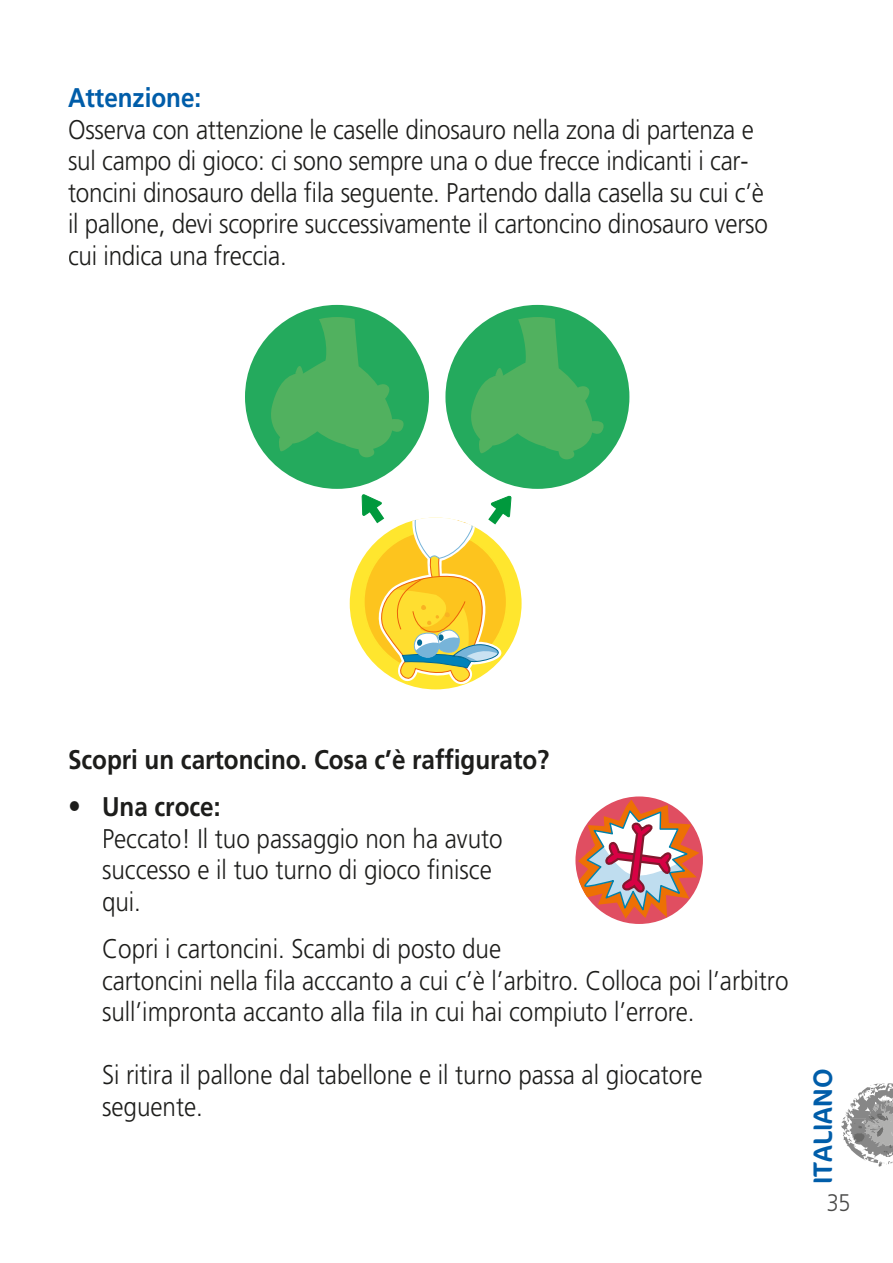
<style>
.page{position:relative;width:893px;height:1263px;background:#fff}
.page>*{position:absolute;margin:0;border:0;box-sizing:border-box;transform-origin:0 0}
.t1{font:300 27px/31.5px "Frutiger LT";color:#1d1d1b;scale:.9 1}
.t2{font:700 27px "Frutiger LT";color:#1d1d1b;scale:.9 1}
.t3{font:700 27px "Frutiger LT";color:#005da9;scale:.9 1}
.t4{font:27px "Cocon";color:#005da9}
.t5{font:300 24px "Frutiger LT";color:#4a4a49;scale:.9 1}
.s1{font-size:28.5px}
.s2{font-weight:700}
</style>
<div class="page">
<svg style="left:841px;top:1083px;width:52px;height:83px"></svg>
<img style="left:872px;top:1115px;width:21px;height:30px">
<img style="left:875px;top:1110px;width:18px;height:6px">
<div style="left:251px;top:311px;width:172px;height:172px;background:#24aa5d;border-radius:50%"></div>
<svg style="left:269px;top:311px;width:137px;height:148px"></svg>
<div style="left:245px;top:305px;width:184px;height:184px;border:12px solid #24aa5d;border-radius:50%"></div>
<div style="left:451px;top:311px;width:172px;height:172px;background:#24aa5d;border-radius:50%"></div>
<svg style="left:469px;top:311px;width:137px;height:150px"></svg>
<div style="left:445px;top:305px;width:184px;height:184px;border:12px solid #24aa5d;border-radius:50%"></div>
<div style="left:350px;top:518px;width:172px;height:171px;background:#ffe62e;border-radius:50%"></div>
<svg style="left:362px;top:494px;width:152px;height:195px"></svg>
<svg style="left:575px;top:796px;width:128px;height:128px"></svg>
<svg style="left:578px;top:798px;width:121px;height:121px"></svg>
<p class="t3" style="left:68px;top:85px;width:149px">Attenzione:</p>
<p class="t1" style="left:68px;top:115px;width:779px">Osserva con attenzione le caselle dinosauro nella zona di partenza e sul campo di gioco: ci sono sempre una o due frecce indicanti i car&shy;toncini dinosauro della fila seguente. Partendo dalla casella su cui c’è il pallone, devi scoprire successivamente il cartoncino dinosauro verso cui indica una freccia.</p>
<p class="t2" style="left:68px;top:746px;width:536px">Scopri un cartoncino. Cosa c’è raffigurato?</p>
<p class="t1" style="left:102px;top:793px;width:447px;text-indent:-34px"><span class="s1">•</span> <span class="s2">Una croce:<br></span>Peccato! Il tuo passaggio non ha avuto successo e il tuo turno di gioco finisce qui.</p>
<p class="t1" style="left:102px;top:934px;width:764px">Copri i cartoncini. Scambi di posto due<br>cartoncini nella fila acccanto a cui c’è l’arbitro. Colloca poi l’arbitro sull’impronta accanto alla fila in cui hai compiuto l’errore.</p>
<p class="t1" style="left:102px;top:1060px;width:669px">Si ritira il pallone dal tabellone e il turno passa al giocatore seguente.</p>
<p class="t4" style="left:813px;top:1184px;width:117px;rotate:-90deg">ITALIANO</p>
<p class="t5" style="left:827px;top:1191px;width:28px">35</p>
</div>
